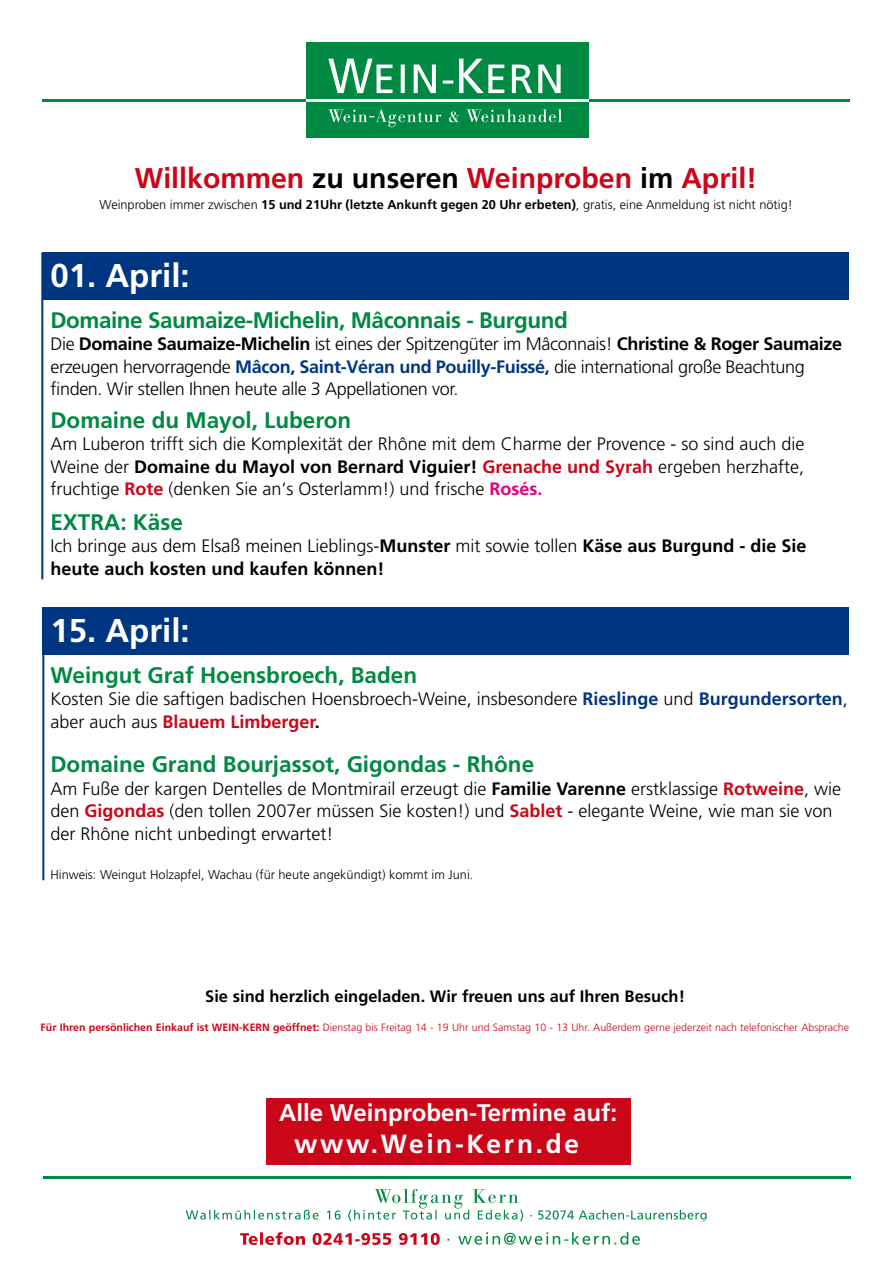
<style>
.page{position:relative;width:893px;height:1263px;background:#fff}
.page>*{position:absolute;margin:0;border:0;box-sizing:border-box;transform-origin:0 0}
.t1{font:700 33px "Frutiger LT";color:#fff}
.t2{font:700 28.5px "Frutiger LT";color:#cc0619}
.t3{font:700 26.25px "Frutiger LT";letter-spacing:.1em;color:#fff}
.t4{font:700 24px "Frutiger LT";color:#fff}
.t5{font:700 22.5px "Frutiger LT";color:#008943}
.t6{font:700 22.5px "Frutiger LT";letter-spacing:-.02em;color:#008943}
.t7{font:300 18px/22.5px "Frutiger LT";color:#000}
.t8{font:300 18px/22.5px "Frutiger LT";letter-spacing:-.02em;color:#000}
.t9{font:700 18px/22.5px "Frutiger LT";color:#000}
.t10{font:700 16.5px "Frutiger LT";color:#000}
.t11{font:300 12.75px "Frutiger LT";color:#000}
.t12{font:300 10.65px "Frutiger LT";color:#cc0619}
.s1{color:#000}
.s2{font-weight:700}
.s3{font-weight:700;color:#003681}
.s4{font-weight:700;color:#cc0619}
.s5{font-weight:700;color:#e10078}
.s6{font-weight:300}
</style>
<div class="page">
<div style="left:266px;top:1098px;width:364px;height:67px;background:#cc0619"></div>
<hr style="left:43px;top:99px;width:807px;height:3px;background:#008943">
<hr style="left:43px;top:1176px;width:808px;height:3px;background:#008943">
<div style="left:306px;top:43px;width:283px;height:95px;background:#008943"></div>
<svg style="left:328px;top:59px;width:233px;height:34px"></svg>
<svg style="left:328px;top:109px;width:234px;height:18px"></svg>
<hr style="left:306px;top:99px;width:283px;height:3px;background:#fff">
<svg style="left:186px;top:1189px;width:520px;height:33px"></svg>
<svg style="left:240px;top:1232px;width:200px;height:13px"></svg>
<svg style="left:447px;top:1232px;width:193px;height:13px"></svg>
<div style="left:42px;top:252px;width:807px;height:47px;background:#003681"></div>
<div style="left:42px;top:607px;width:807px;height:47px;background:#003681"></div>
<hr style="left:41px;top:253px;width:2px;height:326px;background:#003681">
<hr style="left:42px;top:608px;width:2px;height:272px;background:#003681">
<h2 class="t2" style="left:135px;top:162px;width:624px">Willkommen <span class="s1">zu unseren</span> Weinproben <span class="s1">im</span> April!</h2>
<p class="t11" style="left:100px;top:198px;width:695px">Weinproben immer zwischen <span class="s2">15 und 21Uhr (letzte Ankunft gegen 20 Uhr erbeten)</span>, gratis, eine Anmeldung ist nicht nötig!</p>
<h1 class="t1" style="left:50px;top:257px;width:141px">01. April:</h1>
<p class="t6" style="left:50px;top:307px;width:519px">Domaine Saumaize-Michelin, Mâconnais - Burgund</p>
<p class="t8" style="left:50px;top:333px;width:793px">Die <span class="s2">Domaine Saumaize-Michelin</span> ist eines der Spitzengüter im Mâconnais! <span class="s2">Christine &amp; Roger Saumaize </span>erzeugen hervorragende <span class="s3">Mâcon, Saint-Véran und Pouilly-Fuissé,</span> die international große Beachtung finden. Wir stellen Ihnen heute alle 3 Appellationen vor.</p>
<p class="t5" style="left:50px;top:407px;width:302px">Domaine du Mayol, Luberon</p>
<p class="t7" style="left:50px;top:433px;width:756px;text-align:justify">Am Luberon trifft sich die Komplexität der Rhône mit dem Charme der Provence - so sind auch die Weine der <span class="s2">Domaine du Mayol von Bernard Viguier!</span> <span class="s4">Grenache und Syrah</span> ergeben herzhafte, fruchtige <span class="s4">Rote</span> (denken Sie an‘s Osterlamm!) und frische <span class="s5">Rosés.</span></p>
<p class="t5" style="left:50px;top:509px;width:134px">EXTRA: Käse</p>
<p class="t9" style="left:50px;top:535px;width:758px"><span class="s6">Ich bringe aus dem Elsaß meinen Lieblings-</span>Munster <span class="s6">mit sowie tollen</span> Käse aus Burgund - die Sie heute auch kosten und kaufen können!</p>
<h1 class="t1" style="left:50px;top:611px;width:141px">15. April:</h1>
<p class="t5" style="left:50px;top:662px;width:368px">Weingut Graf Hoensbroech, Baden</p>
<p class="t7" style="left:50px;top:688px;width:799px">Kosten Sie die saftigen badischen Hoensbroech-Weine, insbesondere <span class="s3">Rieslinge</span> und <span class="s3">Burgundersorten</span>, aber auch aus <span class="s4">Blauem Limberger</span><span class="s2">.</span></p>
<p class="t5" style="left:50px;top:751px;width:485px">Domaine Grand Bourjassot, Gigondas - Rhône</p>
<p class="t7" style="left:50px;top:777px;width:792px">Am Fuße der kargen Dentelles de Montmirail erzeugt die <span class="s2">Familie Varenne</span> erstklassige <span class="s4">Rotweine</span>, wie den <span class="s4">Gigondas</span> (den tollen 2007er müssen Sie kosten!) und <span class="s4">Sablet</span> - elegante Weine, wie man sie von der Rhône nicht unbedingt erwartet!</p>
<p class="t11" style="left:50px;top:867px;width:424px">Hinweis: Weingut Holzapfel, Wachau (für heute angekündigt) kommt im Juni.</p>
<p class="t10" style="left:205px;top:987px;width:481px">Sie sind herzlich eingeladen. Wir freuen uns auf Ihren Besuch!</p>
<p class="t12" style="left:41px;top:1021px;width:810px"><span class="s2">Für Ihren persönlichen Einkauf ist WEIN-KERN geöffnet:</span> Dienstag bis Freitag 14 - 19 Uhr und Samstag 10 - 13 Uhr. Außerdem gerne jederzeit nach telefonischer Absprache</p>
<h3 class="t4" style="left:279px;top:1098px;width:339px">Alle Weinproben-Termine auf:</h3>
<h3 class="t3" style="left:294px;top:1128px;width:287px">www.Wein-Kern.de</h3>
</div>
